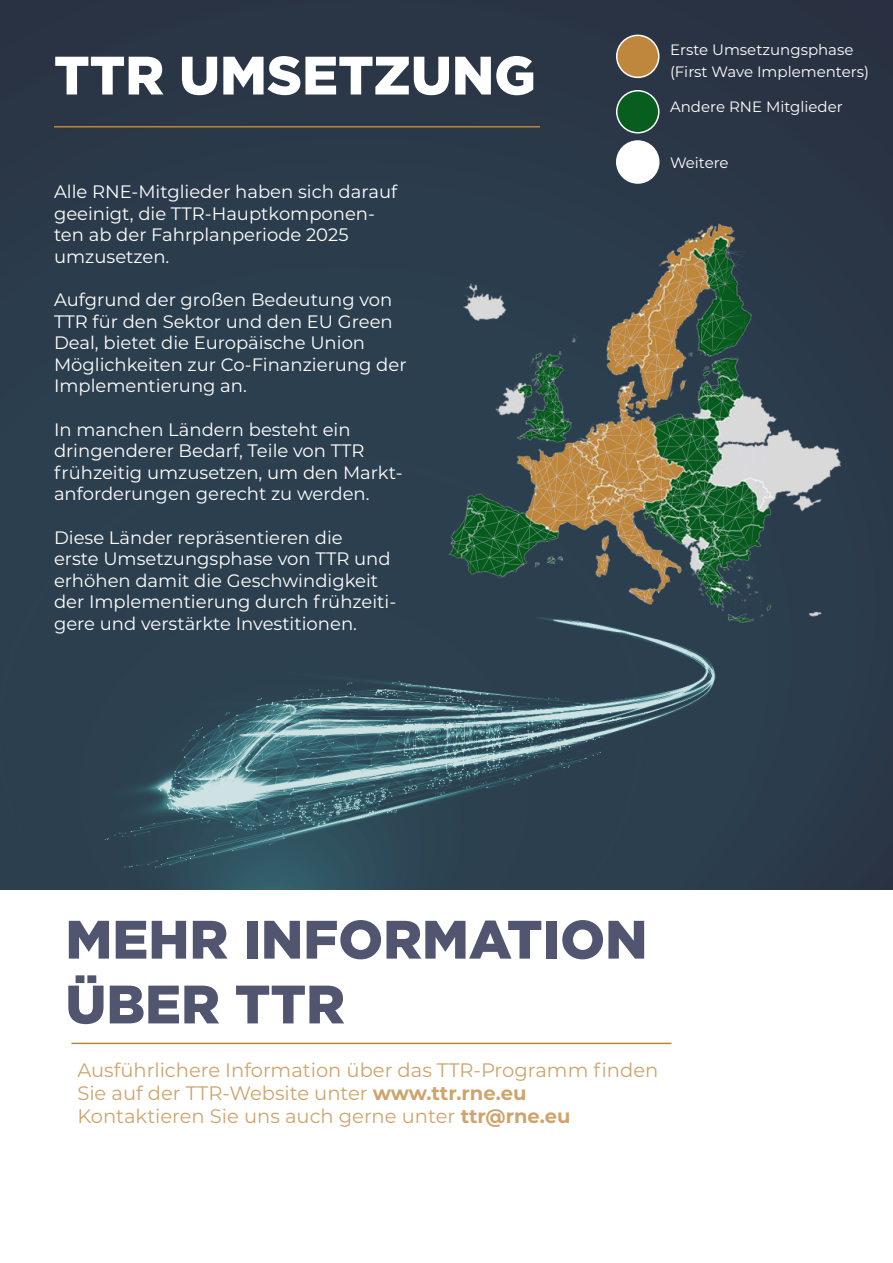
<style>
.page{position:relative;width:893px;height:1263px;background:#fff}
.page>*{position:absolute;margin:0;border:0;box-sizing:border-box;transform-origin:0 0}
.t1{font:900 54px/64.8px "Gotham";color:#52556f}
.t2{font:900 54px "Gotham";color:#fff}
.t3{font:19.5px/23.4px "Montserrat";color:#cea46c}
.t4{font:18px/21.6px "Montserrat";color:#fff}
.t5{font:15px/21.6px "Montserrat";color:#fff}
.s1{font-weight:700}
</style>
<div class="page">
<img style="left:0;top:0;width:893px;height:889px">
<hr style="left:54px;top:126px;width:486px;height:2px;background:#bf873d">
<hr style="left:71px;top:1043px;width:600px;height:1px;background:#bf873d">
<div style="left:617px;top:91px;width:42px;height:42px;background:#085e1f;border-radius:50%"></div>
<div style="left:616px;top:90px;width:43px;height:44px;border:2px solid #fff;border-radius:50%"></div>
<div style="left:617px;top:35px;width:42px;height:42px;background:#bf873d;border-radius:50%"></div>
<div style="left:616px;top:35px;width:43px;height:43px;border:2px solid #fff;border-radius:50%"></div>
<div style="left:617px;top:141px;width:42px;height:42px;background:#fff;border-radius:50%"></div>
<div style="left:616px;top:140px;width:43px;height:44px;border:2px solid #fff;border-radius:50%"></div>
<h1 class="t2" style="left:54px;top:44px;width:483px">TTR UMSETZUNG</h1>
<p class="t4" style="left:54px;top:180px;width:345px">Alle RNE-Mitglieder haben sich darauf geeinigt, die TTR-Hauptkomponen&shy;ten ab der Fahrplanperiode 2025 umzusetzen.</p>
<p class="t4" style="left:54px;top:288px;width:354px">Aufgrund der großen Bedeutung von<br>TTR für den Sektor und den EU Green<br>Deal, bietet die Europäische Union<br>Möglichkeiten zur Co-Finanzierung der<br>Implementierung an.</p>
<p class="t4" style="left:54px;top:418px;width:350px">In manchen Ländern besteht ein dringenderer Bedarf, Teile von TTR frühzeitig umzusetzen, um den Markt&shy;anforderungen gerecht zu werden.</p>
<p class="t4" style="left:54px;top:526px;width:344px">Diese Länder repräsentieren die<br>erste Umsetzungsphase von TTR und erhöhen damit die Geschwindigkeit der Implementierung durch frühzeiti&shy;gere und verstärkte Investitionen.</p>
<p class="t5" style="left:670px;top:38px;width:201px">Erste Umsetzungsphase (First Wave Implementers)</p>
<p class="t5" style="left:670px;top:95px;width:174px">Andere RNE Mitglieder</p>
<p class="t5" style="left:670px;top:151px;width:60px">Weitere</p>
<h1 class="t1" style="left:65px;top:906px;width:584px">MEHR INFORMATION<br>ÜBER TTR</h1>
<p class="t3" style="left:77px;top:1057px;width:582px">Ausführlichere Information über das TTR-Programm finden<br>Sie auf der TTR-Website unter <span class="s1">www.ttr.rne.eu<br></span>Kontaktieren Sie uns auch gerne unter <span class="s1">ttr@rne.eu</span></p>
</div>
